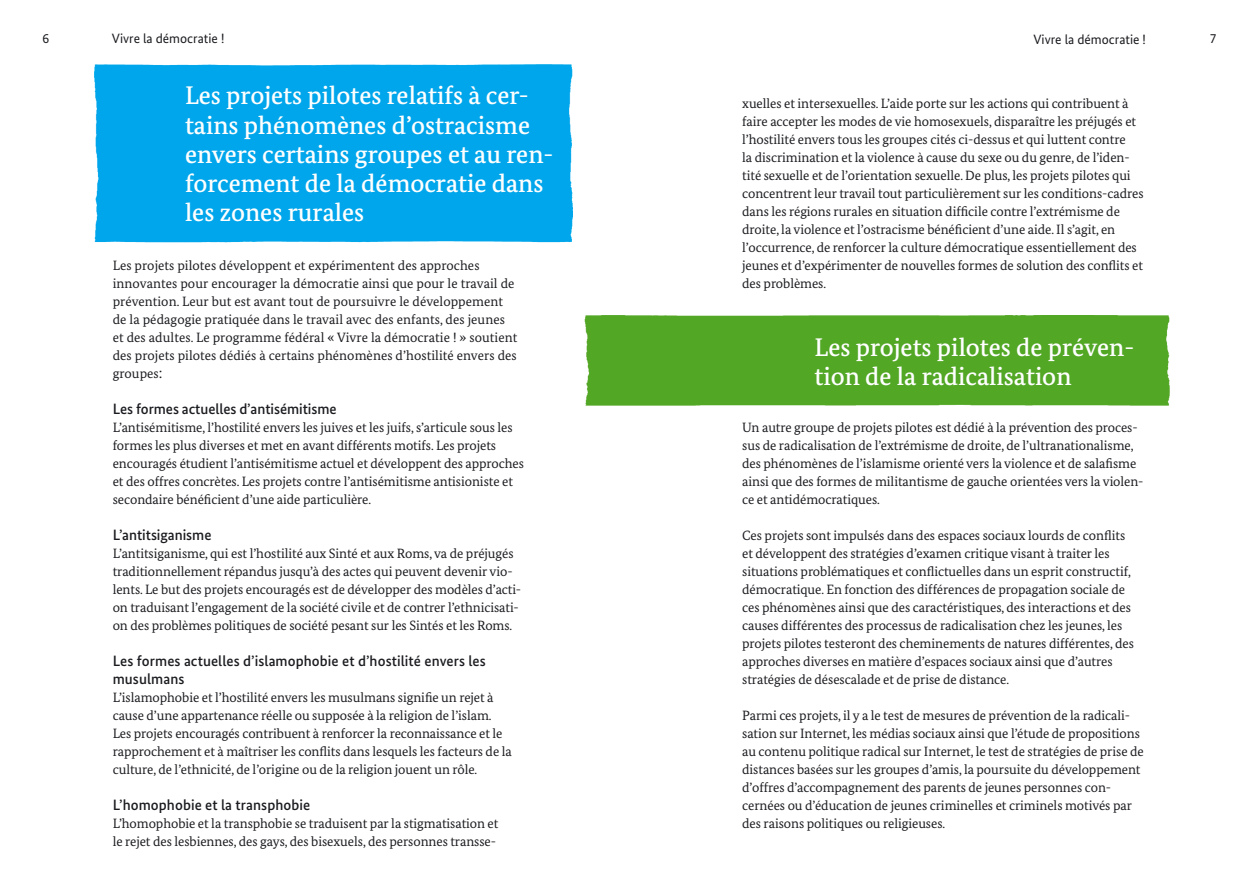
<style>
.page{position:relative;width:1259px;height:893px;background:#fff}
.page>*{position:absolute;margin:0;border:0;box-sizing:border-box;transform-origin:0 0}
.t1{font:500 25.5px/29.2px "Bundes Serif";color:#fff}
.t2{font:500 15px/18px "Bundes Sans";letter-spacing:.005em;color:#1b1c20}
.t3{font:13.5px/18px "Bundes Serif";letter-spacing:-.005em;color:#1b1c20}
.t4{font:13.5px "Bundes Sans";color:#1b1c20}
.s1{font-family:"Bundes Sans";font-size:15px}
</style>
<div class="page">
<div style="left:94px;top:65px;width:478px;height:177px;background:#00a6eb"></div>
<div style="left:585px;top:316px;width:585px;height:90px;background:#52a725"></div>
<p class="t4" style="left:43px;top:30px;width:8px">6</p>
<p class="t4" style="left:112px;top:30px;width:114px">Vivre la démocratie !</p>
<p class="t4" style="left:1033px;top:31px;width:114px">Vivre la démocratie !</p>
<p class="t4" style="left:1209px;top:30px;width:8px">7</p>
<h2 class="t1" style="left:185px;top:81px;width:370px">Les projets pilotes relatifs à cer&shy;tains phénomènes d’ostracisme envers certains groupes et au ren&shy;forcement de la démocratie dans les zones rurales</h2>
<p class="t3" style="left:113px;top:256px;width:406px">Les projets pilotes développent et expérimentent des approches innovantes pour encourager la démocratie ainsi que pour le travail de prévention. Leur but est avant tout de poursuivre le développement de la pédagogie pratiquée dans le travail avec des enfants, des jeunes et des adultes. Le programme fédéral « Vivre la démocratie ! » soutient des projets pilotes dédiés à certains phénomènes d’hostilité envers des groupes<span class="s1">:</span></p>
<p class="t2" style="left:113px;top:400px;width:225px">Les formes actuelles d’antisémitisme</p>
<p class="t3" style="left:113px;top:418px;width:413px">L’antisémitisme, l’hostilité envers les juives et les juifs, s’articule sous les formes les plus diverses et met en avant différents motifs. Les projets encouragés étudient l’antisémitisme actuel et développent des approches et des offres concrètes. Les projets contre l’antisémitisme antisioniste et secondaire bénéficient d’une aide particulière.</p>
<p class="t2" style="left:113px;top:526px;width:100px">L’antitsiganisme</p>
<p class="t3" style="left:113px;top:544px;width:410px">L’antitsiganisme, qui est l’hostilité aux Sinté et aux Roms, va de préjugés traditionnellement répandus jusqu’à des actes qui peuvent devenir vio&shy;lents. Le but des projets encouragés est de développer des modèles d’acti&shy;on traduisant l’engagement de la société civile et de contrer l’ethnicisati&shy;on des problèmes politiques de société pesant sur les Sintés et les Roms.</p>
<p class="t2" style="left:113px;top:652px;width:375px">Les formes actuelles d’islamophobie et d’hostilité envers les musulmans</p>
<p class="t3" style="left:113px;top:688px;width:401px">L’islamophobie et l’hostilité envers les musulmans signifie un rejet à cause d’une appartenance réelle ou supposée à la religion de l’islam.<br>Les projets encouragés contribuent à renforcer la reconnaissance et le rapprochement et à maîtriser les conflits dans lesquels les facteurs de la culture, de l’ethnicité, de l’origine ou de la religion jouent un rôle.</p>
<p class="t2" style="left:113px;top:796px;width:199px">L’homophobie et la transphobie</p>
<p class="t3" style="left:113px;top:814px;width:387px">L’homophobie et la transphobie se traduisent par la stigmatisation et le rejet des lesbiennes, des gays, des bisexuels, des personnes transse-</p>
<p class="t3" style="left:742px;top:94px;width:403px">xuelles et intersexuelles. L’aide porte sur les actions qui contribuent à faire accepter les modes de vie homosexuels, disparaître les préjugés et l’hostilité envers tous les groupes cités ci-dessus et qui luttent contre<br>la discrimination et la violence à cause du sexe ou du genre, de l’iden&shy;tité sexuelle et de l’orientation sexuelle. De plus, les projets pilotes qui concentrent leur travail tout particulièrement sur les conditions-cadres dans les régions rurales en situation difficile contre l’extrémisme de droite, la violence et l’ostracisme bénéficient d’une aide. Il s’agit, en l’occurrence, de renforcer la culture démocratique essentiellement des jeunes et d’expérimenter de nouvelles formes de solution des conflits et des problèmes.</p>
<h2 class="t1" style="left:814px;top:332px;width:321px">Les projets pilotes de préven&shy;tion de la radicalisation</h2>
<p class="t3" style="left:742px;top:418px;width:403px">Un autre groupe de projets pilotes est dédié à la prévention des proces&shy;sus de radicalisation de l’extrémisme de droite, de l’ultranationalisme, des phénomènes de l’islamisme orienté vers la violence et de salafisme ainsi que des formes de militantisme de gauche orientées vers la violen&shy;ce et antidémocratiques.</p>
<p class="t3" style="left:742px;top:526px;width:393px">Ces projets sont impulsés dans des espaces sociaux lourds de conflits et développent des stratégies d’examen critique visant à traiter les situations problématiques et conflictuelles dans un esprit constructif, démocratique. En fonction des différences de propagation sociale de ces phénomènes ainsi que des caractéristiques, des interactions et des causes différentes des processus de radicalisation chez les jeunes, les projets pilotes testeront des cheminements de natures différentes, des approches diverses en matière d’espaces sociaux ainsi que d’autres stratégies de désescalade et de prise de distance.</p>
<p class="t3" style="left:742px;top:706px;width:403px">Parmi ces projets, il y a le test de mesures de prévention de la radicali&shy;sation sur Internet, les médias sociaux ainsi que l’étude de propositions au contenu politique radical sur Internet, le test de stratégies de prise de distances basées sur les groupes d’amis, la poursuite du développement d’offres d’accompagnement des parents de jeunes personnes con&shy;cernées ou d’éducation de jeunes criminelles et criminels motivés par des raisons politiques ou religieuses.</p>
</div>
